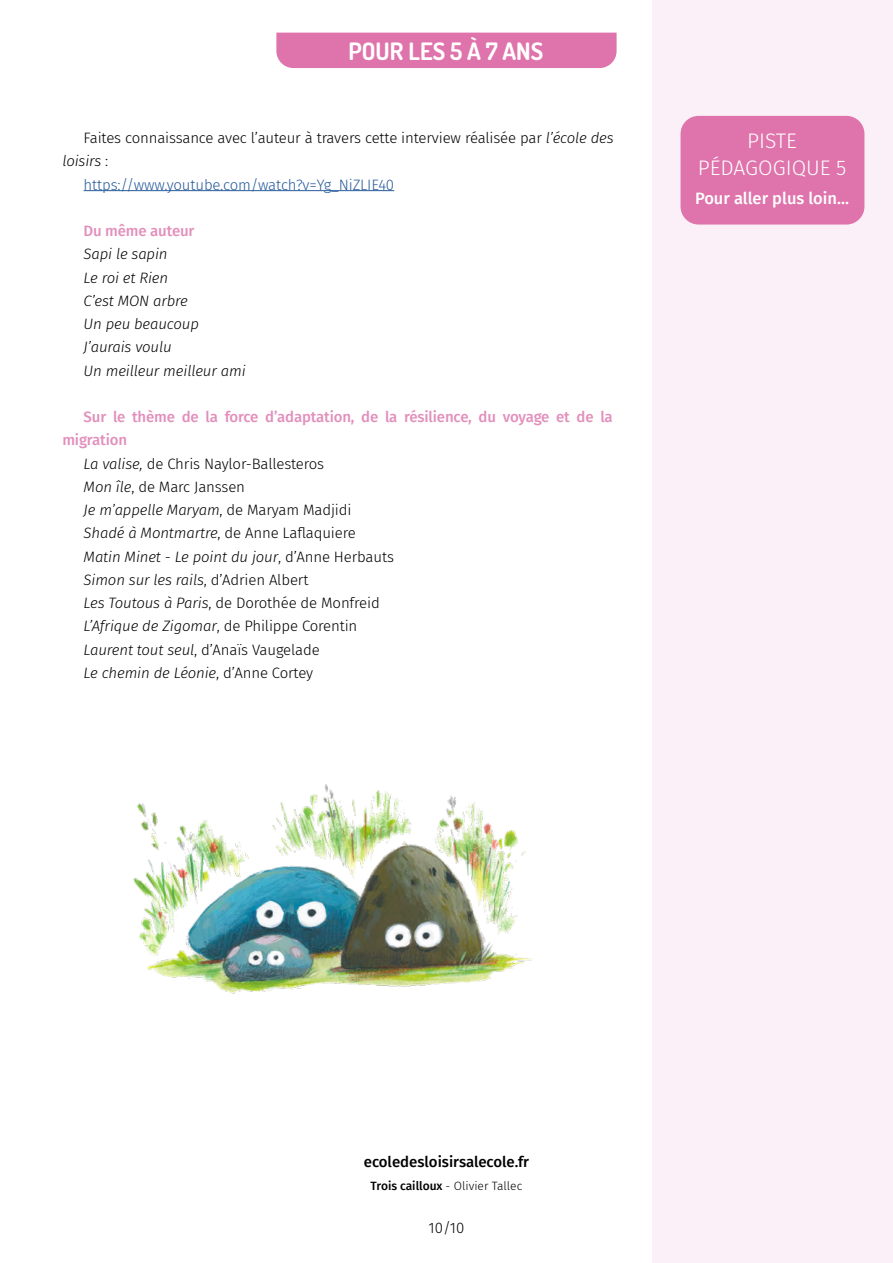
<style>
.page{position:relative;width:893px;height:1263px;background:#fff}
.page>*{position:absolute;margin:0;border:0;box-sizing:border-box;transform-origin:0 0}
.t1{font:700 24px "Dosis";color:#fff}
.t2{font:300 21px/27px "Fira Sans";color:#fff;text-align:center}
.t3{font:500 16.5px "Fira Sans";color:#fff}
.t4{font:300 15px "Fira Sans";letter-spacing:-.01em;color:#000}
.t5{font:italic 300 15px/23.2px "Fira Sans";letter-spacing:-.01em;color:#000}
.t6{font:500 15px "Fira Sans";letter-spacing:-.01em;color:#e28fbc}
.t7{font:300 15px "Fira Sans";letter-spacing:-.01em;color:#275b9b}
.t8{font:500 15px "Fira Sans";color:#000}
.t9{font:300 12px "Fira Sans";color:#000}
.s1{font-style:italic}
.s2{font-style:normal}
.s3{font-weight:500}
</style>
<div class="page">
<div style="left:652px;top:0;width:241px;height:1263px;background:#fbf0f7"></div>
<hr style="left:84px;top:190px;width:310px;height:1px;background:#275b9b">
<div style="left:680px;top:116px;width:184px;height:109px;background:#df73ab;border-radius:18px"></div>
<img style="left:133px;top:784px;width:399px;height:210px">
<div style="left:276px;top:33px;width:341px;height:35px;background:#df73ab"></div>
<h1 class="t1" style="left:349px;top:35px;width:196px">POUR LES 5 À 7 ANS</h1>
<p class="t4" style="left:84px;top:127px;width:532px">Faites connaissance avec l’auteur à travers cette interview réalisée par <span class="s1">l’école des</span></p>
<p class="t5" style="left:62px;top:149px;width:47px">loisirs <span class="s2">:</span></p>
<p class="t7" style="left:84px;top:174px;width:312px">https://www.youtube.com/watch?v=Yg_NiZLIE40</p>
<p class="t6" style="left:84px;top:219px;width:112px">Du même auteur</p>
<p class="t5" style="left:84px;top:242px;width:164px">Sapi le sapin<br>Le roi et Rien<br>C’est MON arbre<br>Un peu beaucoup<br>J’aurais voulu<br>Un meilleur meilleur ami</p>
<p class="t6" style="left:84px;top:405px;width:531px">Sur le thème de la force d’adaptation, de la résilience, du voyage et de la</p>
<p class="t6" style="left:62px;top:428px;width:66px">migration</p>
<p class="t4" style="left:84px;top:453px;width:242px"><span class="s1">La valise,</span> de Chris Naylor-Ballesteros</p>
<p class="t4" style="left:84px;top:476px;width:163px"><span class="s1">Mon île</span>, de Marc Janssen</p>
<p class="t5" style="left:84px;top:498px;width:269px">Je m’appelle Maryam<span class="s2">, de Maryam Madjidi</span></p>
<p class="t4" style="left:84px;top:522px;width:274px"><span class="s1">Shadé à Montmartre</span>, de Anne Laflaquiere</p>
<p class="t5" style="left:84px;top:545px;width:312px">Matin Minet - Le point du jour<span class="s2">, d’Anne Herbauts</span></p>
<p class="t5" style="left:84px;top:568px;width:226px">Simon sur les rails<span class="s2">, d’Adrien Albert</span></p>
<p class="t4" style="left:84px;top:592px;width:298px"><span class="s1">Les Toutous à Paris</span>, de Dorothée de Monfreid</p>
<p class="t4" style="left:84px;top:615px;width:275px"><span class="s1">L’Afrique de Zigomar</span>, de Philippe Corentin</p>
<p class="t4" style="left:84px;top:639px;width:238px"><span class="s1">Laurent tout seul</span>, d’Anaïs Vaugelade</p>
<p class="t5" style="left:84px;top:661px;width:231px">Le chemin de Léonie<span class="s2">, d’Anne Cortey</span></p>
<h2 class="t2" style="left:698px;top:127px;width:150px">PISTE<br>PÉDAGOGIQUE 5</h2>
<p class="t3" style="left:695px;top:185px;width:155px">Pour aller plus loin...</p>
<p class="t8" style="left:364px;top:1150px;width:167px">ecoledesloisirsalecole.fr</p>
<p class="t9" style="left:371px;top:1177px;width:153px"><span class="s3">Trois cailloux</span> - Olivier Tallec</p>
<p class="t4" style="left:429px;top:1217px;width:37px">10/10</p>
</div>
